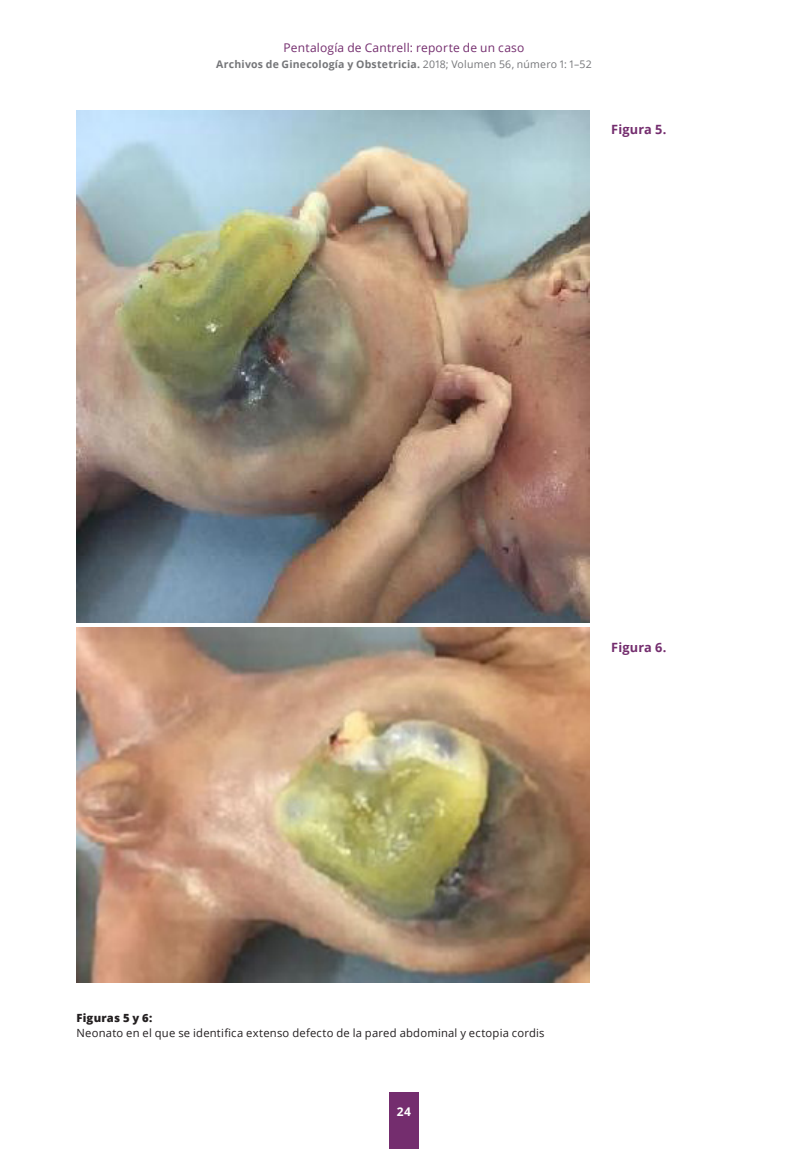
<style>
.page{position:relative;width:808px;height:1149px;background:#fff}
.page>*{position:absolute;margin:0;border:0;box-sizing:border-box;transform-origin:0 0}
.Figura_título{font:700 12.75px "Open Sans";letter-spacing:.01em;color:#742d6e}
.t1{font:12px "Open Sans";letter-spacing:.015em;color:#742d6e}
.t2{font:700 12px "Open Sans";color:#fff}
.Figura_texto{font:11.25px "Open Sans";letter-spacing:.02em;color:#231f20}
.Figura_texto-2{font:800 11.25px "Open Sans";letter-spacing:.02em;color:#231f20}
.t3{font:700 10.5px "Open Sans";letter-spacing:.02em;color:#757679}
.s1{font-weight:400}
</style>
<div class="page">
<div style="left:389px;top:1092px;width:30px;height:56px;background:#742d6e"></div>
<img style="left:77px;top:111px;width:512px;height:511px">
<img style="left:77px;top:627px;width:512px;height:354px">
<p class="t1" style="left:284px;top:39px;width:242px">Pentalogía de Cantrell: reporte de un caso</p>
<p class="t3" style="left:216px;top:56px;width:377px">Archivos de Ginecología y Obstetricia. <span class="s1">2018; Volumen 56, número 1: 1–52</span></p>
<p class="Figura_título" style="left:611px;top:121px;width:57px">Figura 5.</p>
<p class="Figura_título" style="left:611px;top:638px;width:57px">Figura 6.</p>
<p class="Figura_texto-2" style="left:77px;top:1008px;width:77px">Figuras 5 y 6:</p>
<p class="Figura_texto" style="left:77px;top:1024px;width:469px">Neonato en el que se identifica extenso defecto de la pared abdominal y ectopia cordis</p>
<p class="t2" style="left:397px;top:1102px;width:16px">24</p>
</div>
